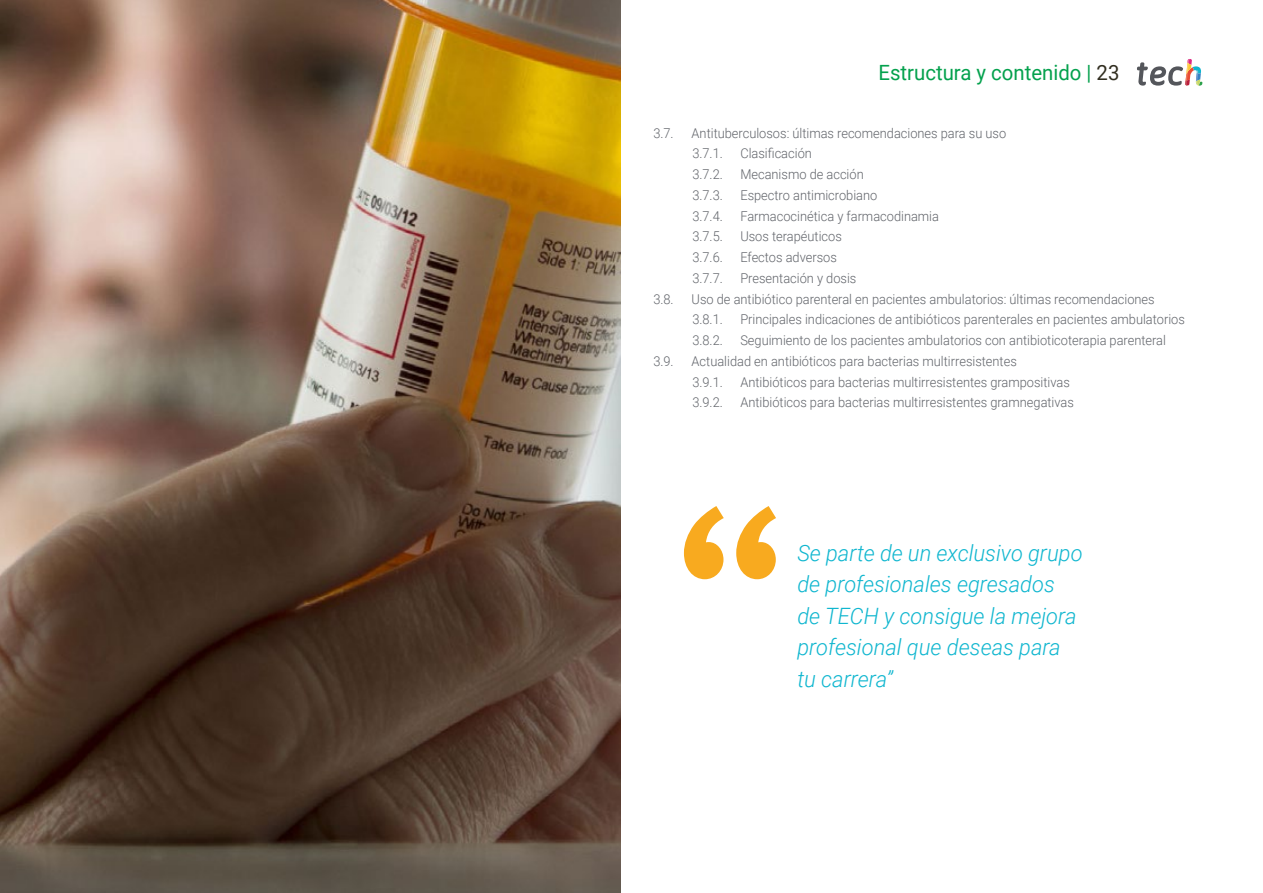
<style>
.page{position:relative;width:1263px;height:893px;background:#fff}
.page>*{position:absolute;margin:0;border:0;box-sizing:border-box;transform-origin:0 0}
.t1{font:italic 300 22.5px/31.5px "Roboto";color:#0fb6cf}
.t2{font:21px "Roboto";color:#04a14d}
.t3{font:300 13.5px/20.7px "Roboto";color:#61646a;scale:.95 1}
.s1{color:#312e20}
</style>
<div class="page">
<svg style="left:1137px;top:59px;width:65px;height:27px"></svg>
<svg style="left:684px;top:506px;width:92px;height:73px"></svg>
<img style="left:0;top:0;width:621px;height:893px">
<h2 class="t2" style="left:878px;top:57px;width:242px">Estructura y contenido | <span class="s1">23</span></h2>
<p class="t3" style="left:653px;top:122px;width:23px">3.7.</p>
<p class="t3" style="left:692px;top:122px;width:333px">Antituberculosos: últimas recomendaciones para su uso<br>3.7.1.</p>
<p class="t3" style="left:740px;top:143px;width:77px">Clasificación</p>
<p class="t3" style="left:692px;top:164px;width:34px">3.7.2.</p>
<p class="t3" style="left:740px;top:164px;width:131px">Mecanismo de acción</p>
<p class="t3" style="left:692px;top:184px;width:34px">3.7.3.</p>
<p class="t3" style="left:740px;top:184px;width:146px">Espectro antimicrobiano</p>
<p class="t3" style="left:692px;top:205px;width:34px">3.7.4.</p>
<p class="t3" style="left:740px;top:205px;width:211px">Farmacocinética y farmacodinamia</p>
<p class="t3" style="left:692px;top:226px;width:34px">3.7.5.</p>
<p class="t3" style="left:740px;top:226px;width:108px">Usos terapéuticos</p>
<p class="t3" style="left:692px;top:247px;width:34px">3.7.6.</p>
<p class="t3" style="left:740px;top:247px;width:103px">Efectos adversos</p>
<p class="t3" style="left:692px;top:267px;width:34px">3.7.7.</p>
<p class="t3" style="left:740px;top:267px;width:124px">Presentación y dosis</p>
<p class="t3" style="left:653px;top:288px;width:23px">3.8.</p>
<p class="t3" style="left:692px;top:288px;width:489px">Uso de antibiótico parenteral en pacientes ambulatorios: últimas recomendaciones<br>3.8.1.</p>
<p class="t3" style="left:740px;top:309px;width:469px">Principales indicaciones de antibióticos parenterales en pacientes ambulatorios</p>
<p class="t3" style="left:692px;top:330px;width:34px">3.8.2.</p>
<p class="t3" style="left:740px;top:330px;width:450px">Seguimiento de los pacientes ambulatorios con antibioticoterapia parenteral</p>
<p class="t3" style="left:653px;top:350px;width:23px">3.9.</p>
<p class="t3" style="left:692px;top:350px;width:344px">Actualidad en antibióticos para bacterias multirresistentes<br>3.9.1.</p>
<p class="t3" style="left:740px;top:371px;width:348px">Antibióticos para bacterias multirresistentes grampositivas</p>
<p class="t3" style="left:692px;top:392px;width:34px">3.9.2.</p>
<p class="t3" style="left:740px;top:392px;width:353px">Antibióticos para bacterias multirresistentes gramnegativas</p>
<h1 class="t1" style="left:797px;top:536px;width:287px">Se parte de un exclusivo grupo de profesionales egresados de TECH y consigue la mejora profesional que deseas para tu carrera”</h1>
</div>
